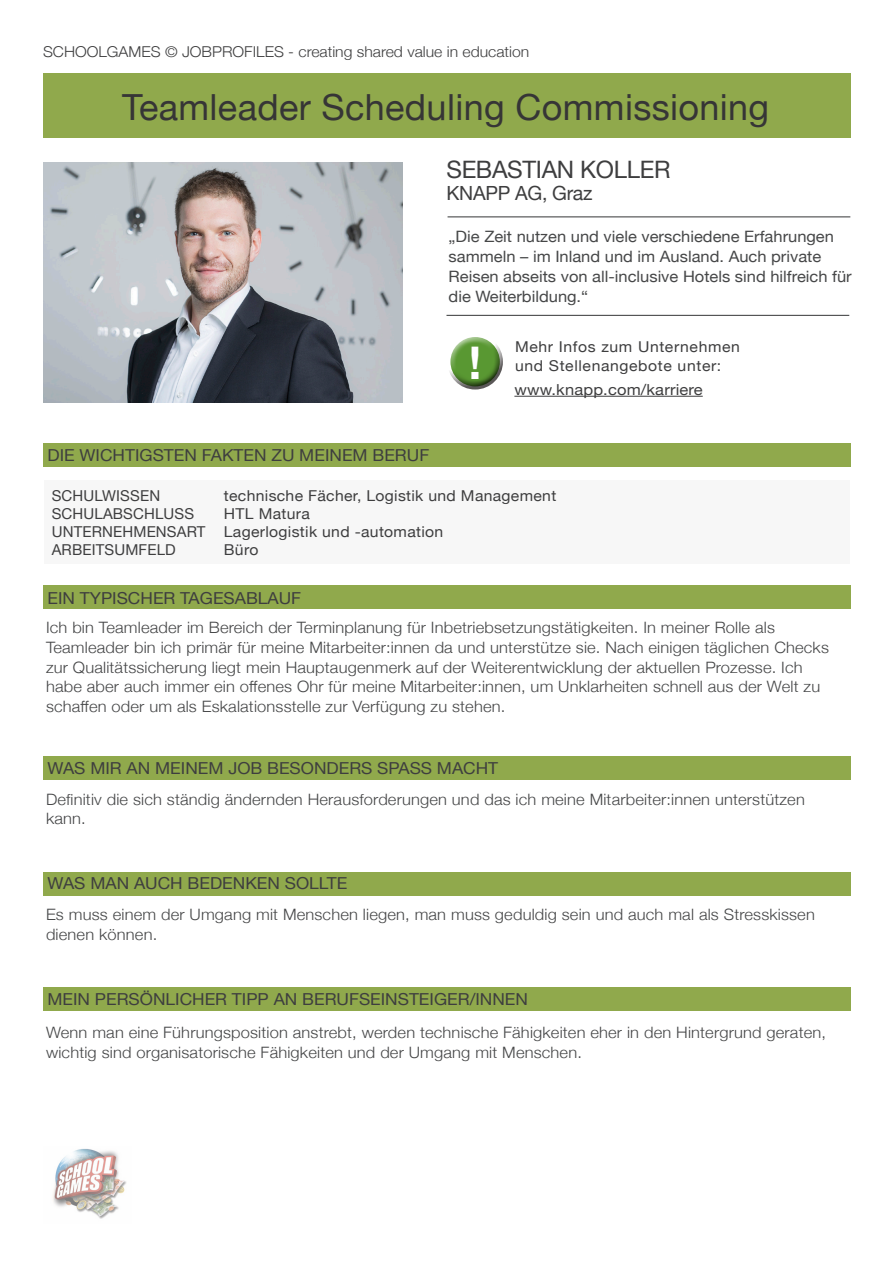
<style>
.page{position:relative;width:893px;height:1263px;background:#fff}
.page>*{position:absolute;margin:0;border:0;box-sizing:border-box;transform-origin:0 0}
.t1{font:700 45px "Helvetica Neue";color:#fff}
.t2{font:36px "Helvetica Neue";letter-spacing:.01em;color:#363536}
.t3{font:24px "Helvetica Neue";letter-spacing:-.015em;color:#3e3e3f}
.t4{font:19.5px "Helvetica Neue";letter-spacing:-.015em;color:#3e3e3f}
.t5{font:16.5px "Helvetica Neue";color:#3e3e3f;scale:1.05 1}
.t6{font:300 15.6px/19.8px "Helvetica Neue";letter-spacing:.01em;color:#464748;scale:1.05 1}
.t7{font:15.6px/19.8px "Helvetica Neue";color:#464748;scale:1.05 1}
.t8{font:15.15px "Helvetica Neue";letter-spacing:.01em;color:#3e3e3f;scale:1.09 1}
.t9{font:15px/18px "Helvetica Neue";letter-spacing:.02em;color:#3e3e3f;scale:1.05 1}
.t10{font:300 15px "Helvetica Neue";color:#3e3e3f;scale:1.05 1}
.t11{font:15px "Helvetica Neue";letter-spacing:.02em;color:#3e3e3f}
.t12{font:15px "Helvetica Neue";letter-spacing:.04em;color:#3e3e3f;scale:1.05 1}
</style>
<div class="page">
<div style="left:44px;top:480px;width:806px;height:83px;background:#f7f7f7"></div>
<div style="left:43px;top:73px;width:807px;height:64px;background:#90a94c"></div>
<div style="left:43px;top:443px;width:807px;height:24px;background:#90a94c"></div>
<div style="left:43px;top:585px;width:807px;height:23px;background:#90a94c"></div>
<div style="left:43px;top:756px;width:807px;height:23px;background:#90a94c"></div>
<div style="left:43px;top:872px;width:807px;height:23px;background:#90a94c"></div>
<div style="left:43px;top:987px;width:807px;height:24px;background:#90a94c"></div>
<img style="left:43px;top:162px;width:359px;height:241px">
<hr style="left:448px;top:216px;width:402px;height:1px;background:#4b4c4d">
<hr style="left:446px;top:315px;width:403px;height:1px;background:#4b4c4d">
<div style="left:446px;top:333px;width:57px;height:41px;background:#fff;opacity:.75"></div>
<div style="left:446px;top:342px;width:57px;height:49px;background:#231f20;opacity:.75"></div>
<img style="left:53px;top:1149px;width:74px;height:70px">
<hr style="left:514px;top:396px;width:189px;height:1px;background:#3e3e3f">
<p class="t10" style="left:43px;top:39px;width:465px">SCHOOLGAMES © JOBPROFILES - creating shared value in education</p>
<p class="t2" style="left:122px;top:81px;width:649px">Teamleader Scheduling Commissioning</p>
<p class="t3" style="left:446px;top:152px;width:225px">SEBASTIAN KOLLER</p>
<p class="t4" style="left:446px;top:179px;width:148px">KNAPP AG, Graz</p>
<p class="t7" style="left:449px;top:228px;width:385px">„Die Zeit nutzen und viele verschiedene Erfahrungen sammeln – im Inland und im Ausland. Auch private Reisen abseits von all-inclusive Hotels sind hilfreich für die Weiterbildung.“</p>
<p class="t5" style="left:47px;top:443px;width:365px">DIE WICHTIGSTEN FAKTEN ZU MEINEM BERUF</p>
<p class="t1" style="left:469px;top:327px;width:14px">!</p>
<p class="t12" style="left:515px;top:336px;width:216px">Mehr Infos zum Unternehmen</p>
<p class="t12" style="left:515px;top:355px;width:198px">und Stellenangebote unter:</p>
<p class="t8" style="left:514px;top:378px;width:174px">www.knapp.com/karriere</p>
<p class="t11" style="left:52px;top:484px;width:110px">SCHULWISSEN</p>
<p class="t11" style="left:52px;top:502px;width:144px">SCHULABSCHLUSS</p>
<p class="t11" style="left:52px;top:520px;width:155px">UNTERNEHMENSART</p>
<p class="t11" style="left:52px;top:538px;width:126px">ARBEITSUMFELD</p>
<p class="t9" style="left:224px;top:487px;width:318px">technische Fächer, Logistik und Management<br>HTL Matura</p>
<p class="t9" style="left:224px;top:523px;width:211px">Lagerlogistik und -automation<br>Büro</p>
<p class="t5" style="left:47px;top:586px;width:243px">EIN TYPISCHER TAGESABLAUF</p>
<p class="t6" style="left:46px;top:616px;width:747px">Ich bin Teamleader im Bereich der Terminplanung für Inbetriebsetzungstätigkeiten. In meiner Rolle als Teamleader bin ich primär für meine Mitarbeiter:innen da und unterstütze sie. Nach einigen täglichen Checks zur Qualitätssicherung liegt mein Hauptaugenmerk auf der Weiterentwicklung der aktuellen Prozesse. Ich habe aber auch immer ein offenes Ohr für meine Mitarbeiter:innen, um Unklarheiten schnell aus der Welt zu schaffen oder um als Eskalationsstelle zur Verfügung zu stehen.</p>
<p class="t5" style="left:47px;top:756px;width:431px">WAS MIR AN MEINEM JOB BESONDERS SPASS MACHT</p>
<p class="t6" style="left:46px;top:788px;width:724px">Definitiv die sich ständig ändernden Herausforderungen und das ich meine Mitarbeiter:innen unterstützen kann.</p>
<p class="t5" style="left:47px;top:871px;width:287px">WAS MAN AUCH BEDENKEN SOLLTE</p>
<p class="t6" style="left:46px;top:903px;width:734px">Es muss einem der Umgang mit Menschen liegen, man muss geduldig sein und auch mal als Stresskissen dienen können.</p>
<p class="t5" style="left:47px;top:987px;width:459px">MEIN PERSÖNLICHER TIPP AN BERUFSEINSTEIGER/INNEN</p>
<p class="t6" style="left:46px;top:1022px;width:744px">Wenn man eine Führungsposition anstrebt, werden technische Fähigkeiten eher in den Hintergrund geraten, wichtig sind organisatorische Fähigkeiten und der Umgang mit Menschen.</p>
</div>
